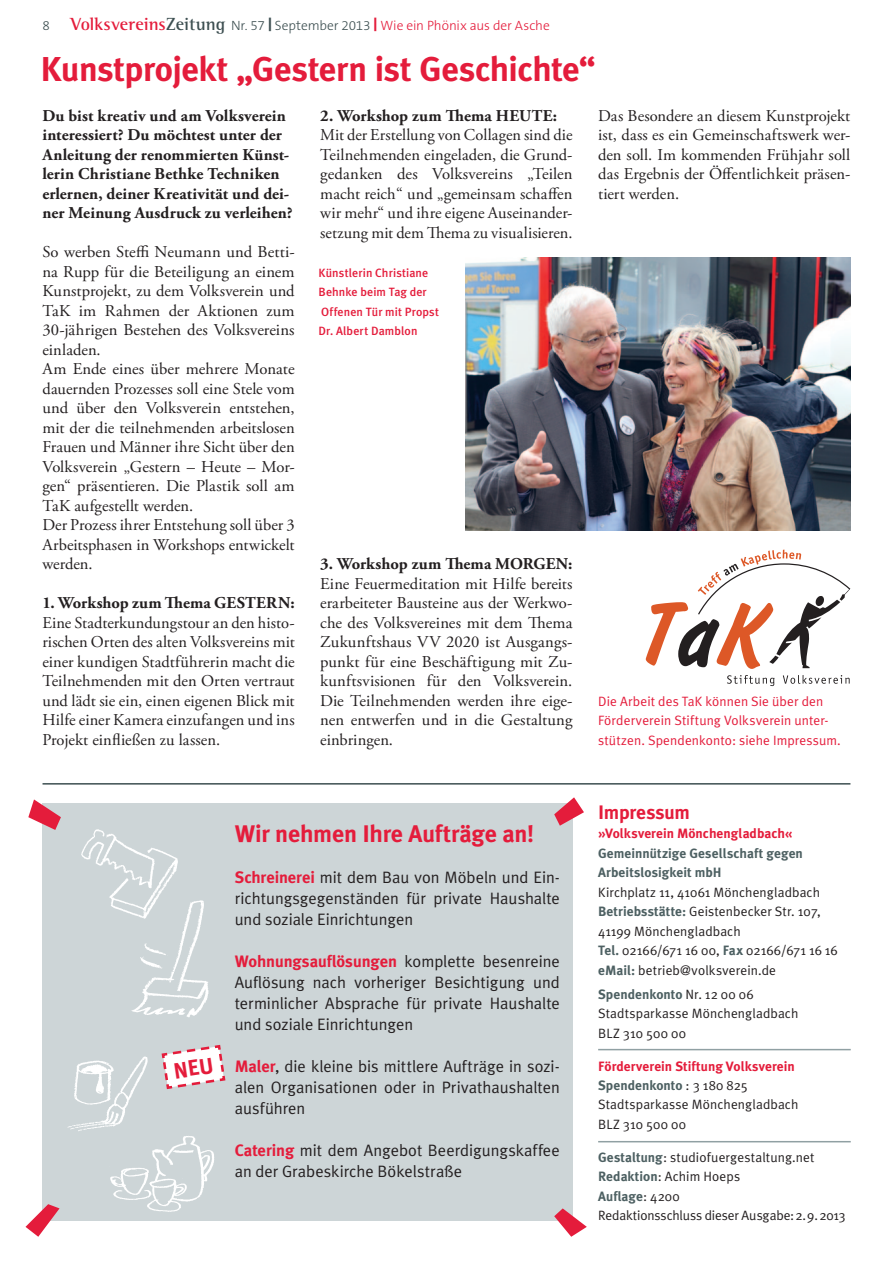
<style>
.page{position:relative;width:893px;height:1263px;background:#fff}
.page>*{position:absolute;margin:0;border:0;box-sizing:border-box;transform-origin:0 0}
.t1{font:700 34.5px "Meta Plus";letter-spacing:-.01em;color:#e41c3b}
.t2{font:700 24px "Meta Plus";letter-spacing:-.01em;color:#e41c3b}
.t3{font:700 19.5px "Meta Plus";letter-spacing:-.01em;color:#e41c3b}
.t4{font:16.5px/19.5px "Adobe Garamond Pro";color:#231f20;text-align:justify}
.t5{font:16.5px/21px "Meta Plus Normal";color:#231f20;text-align:justify}
.t6{font:700 16.5px/19.5px "Adobe Garamond Pro";letter-spacing:.005em;color:#231f20}
.t7{font:700 16.5px "Meta Plus";letter-spacing:-.005em;color:#e41c3b}
.t8{font:13.5px/19.5px "Meta Plus Normal";letter-spacing:.01em;color:#231f20}
.t9{font:13.5px/19.5px "Meta Plus Normal";letter-spacing:.005em;color:#e41c3b}
.t10{font:700 13.5px/19.5px "Meta Plus";letter-spacing:.005em;color:#4d6062}
.t11{font:700 13.5px/19.5px "Meta Plus";letter-spacing:.005em;color:#e41c3b}
.t12{font:300 13.5px "The Sans B3";letter-spacing:-.01em;color:#e41c3b}
.t13{font:13.5px "Meta Plus Normal";letter-spacing:-.01em;color:#231f20}
.t14{font:500 12px/19.5px "Meta Plus";letter-spacing:.01em;color:#e41c3b}
.s1{color:#3d4f51}
.s2{font-family:"Rotis Semi Serif";font-weight:700;font-size:18px}
.s3{font-family:"Rotis Semi Serif";font-weight:700;font-size:18px;color:#3d4f51}
.s4{font-family:"The Sans B9";font-weight:900;color:#3d4f51}
.s5{font-family:"The Sans B9";font-weight:900}
.s6{font-family:"Meta Plus";font-weight:700;color:#e41c3b}
.s7{font-family:"Meta Plus Normal";font-weight:400;color:#231f20}
.s8{font-family:"Meta Plus";font-weight:700;color:#4d6062}
.s9{color:#4d6062}
</style>
<div class="page">
<div style="left:43px;top:803px;width:530px;height:417px;background:#cdd5d7"></div>
<hr style="left:598px;top:1049px;width:253px;height:1px;background:#90a0a3">
<hr style="left:598px;top:1141px;width:253px;height:1px;background:#90a0a3">
<hr style="left:43px;top:783px;width:807px;height:1px;background:#3d4f51">
<img style="left:81px;top:829px;width:35px;height:37px">
<img style="left:110px;top:1136px;width:104px;height:76px">
<img style="left:67px;top:1056px;width:82px;height:88px">
<img style="left:100px;top:837px;width:109px;height:181px">
<img style="left:466px;top:257px;width:384px;height:273px">
<svg style="left:727px;top:675px;width:48px;height:11px"></svg>
<svg style="left:783px;top:675px;width:67px;height:9px"></svg>
<svg style="left:646px;top:550px;width:204px;height:119px"></svg>
<svg style="left:28px;top:799px;width:33px;height:31px"></svg>
<svg style="left:554px;top:797px;width:30px;height:29px"></svg>
<svg style="left:26px;top:1204px;width:34px;height:33px"></svg>
<svg style="left:554px;top:1208px;width:33px;height:29px"></svg>
<svg style="left:161px;top:1044px;width:65px;height:46px"></svg>
<p class="t12" style="left:43px;top:18px;width:509px"><span class="s1">8</span> <span class="s2">Volksvereins</span><span class="s3">Zeitung</span> <span class="s1">Nr. 57</span> <span class="s4">|</span> <span class="s1">September 2013</span> <span class="s5">|</span> Wie ein Phönix aus der Asche</p>
<h1 class="t1" style="left:40px;top:49px;width:557px">Kunstprojekt „Gestern ist Geschichte“</h1>
<p class="t6" style="left:42px;top:106px;width:252px">Du bist kreativ und am Volksverein interessiert? Du möchtest unter der Anleitung der renommierten Künst&shy;lerin Christiane Bethke Techniken erlernen, deiner Kreativität und dei&shy;ner Meinung Ausdruck zu verleihen?</p>
<p class="t4" style="left:42px;top:243px;width:254px;text-align:left">So werben Steffi Neumann und Betti&shy;na Rupp für die Beteiligung an einem Kunstprojekt, zu dem Volksverein und TaK im Rahmen der Aktionen zum 30-jährigen Bestehen des Volksvereins einladen.<br>Am Ende eines über mehrere Monate dauernden Prozesses soll eine Stele vom und über den Volksverein entstehen, mit der die teilnehmenden arbeitslosen Frauen und Männer ihre Sicht über den Volksverein „Gestern – Heute – Mor&shy;gen“ präsentieren. Die Plastik soll am TaK aufgestellt werden.<br>Der Prozess ihrer Entstehung soll über 3<br>Arbeitsphasen in Workshops entwickelt werden.</p>
<p class="t6" style="left:42px;top:594px;width:254px">1. Workshop zum Thema GESTERN:</p>
<p class="t4" style="left:42px;top:613px;width:254px">Eine Stadterkundungstour an den histo&shy;rischen Orten des alten Volksvereins mit einer kundigen Stadtführerin macht die Teilnehmenden mit den Orten vertraut und lädt sie ein, einen eigenen Blick mit Hilfe einer Kamera einzufangen und ins Projekt einfließen zu lassen.</p>
<p class="t6" style="left:320px;top:106px;width:238px">2. Workshop zum Thema HEUTE:</p>
<p class="t4" style="left:320px;top:126px;width:254px">Mit der Erstellung von Collagen sind die Teilnehmenden eingeladen, die Grund&shy;gedanken des Volksvereins „Teilen macht reich“ und „gemeinsam schaffen wir mehr“ und ihre eigene Auseinander&shy;setzung mit dem Thema zu visualisieren.</p>
<p class="t14" style="left:319px;top:263px;width:122px">Künstlerin Christiane<br>Behnke beim Tag der<br>Offenen Tür mit Propst<br>Dr. Albert Damblon</p>
<p class="t6" style="left:320px;top:555px;width:254px">3. Workshop zum Thema MORGEN:</p>
<p class="t4" style="left:320px;top:574px;width:254px">Eine Feuermeditation mit Hilfe bereits erarbeiteter Bausteine aus der Werkwo&shy;che des Volksvereines mit dem Thema Zukunftshaus VV 2020 ist Ausgangs&shy;punkt für eine Beschäftigung mit Zu&shy;kunftsvisionen für den Volksverein.<br>Die Teilnehmenden werden ihre eige&shy;nen entwerfen und in die Gestaltung einbringen.</p>
<h2 class="t2" style="left:235px;top:820px;width:301px">Wir nehmen Ihre Aufträge an!</h2>
<p class="t5" style="left:235px;top:866px;width:327px"><span class="s6">Schreinerei</span> mit dem Bau von Möbeln und Ein&shy;richtungsgegenständen für private Haushalte und soziale Einrichtungen</p>
<p class="t7" style="left:235px;top:952px;width:327px">Wohnungsauflösungen <span class="s7">komplette besenreine</span></p>
<p class="t5" style="left:235px;top:971px;width:327px">Auflösung nach vorheriger Besichtigung und terminlicher Absprache für private Haushalte und soziale Einrichtungen</p>
<p class="t5" style="left:235px;top:1055px;width:327px"><span class="s6">Maler</span>, die kleine bis mittlere Aufträge in sozi&shy;alen Organisationen oder in Privathaushalten ausführen</p>
<p class="t5" style="left:235px;top:1139px;width:327px"><span class="s6">Catering</span> mit dem Angebot Beerdigungskaffee an der Grabeskirche Bökelstraße</p>
<p class="t4" style="left:598px;top:106px;width:254px">Das Besondere an diesem Kunstprojekt ist, dass es ein Gemeinschaftswerk wer&shy;den soll. Im kommenden Frühjahr soll das Ergebnis der Öffentlichkeit präsen&shy;tiert werden.</p>
<p class="t9" style="left:598px;top:691px;width:244px">Die Arbeit des TaK können Sie über den<br>Förderverein Stiftung Volksverein unter&shy;stützen. Spendenkonto: siehe Impressum.</p>
<p class="t3" style="left:598px;top:800px;width:93px">Impressum</p>
<p class="t11" style="left:598px;top:823px;width:196px">»Volksverein Mönchengladbach«</p>
<p class="t10" style="left:598px;top:843px;width:206px">Gemeinnützige Gesellschaft gegen<br>Arbeitslosigkeit mbH</p>
<p class="t8" style="left:598px;top:882px;width:241px">Kirchplatz 11, 41061 Mönchengladbach <span class="s8">Betriebsstätte:</span> Geistenbecker Str. 107, 41199 Mönchengladbach<br><span class="s8">Tel.</span> 02166/671 16 00, <span class="s8">Fax</span> 02166/671 16 16 <span class="s8">eMail:</span> betrieb@volksverein.de</p>
<p class="t10" style="left:598px;top:984px;width:157px">Spendenkonto <span class="s7">Nr. 12 00 06</span></p>
<p class="t8" style="left:598px;top:1003px;width:202px">Stadtsparkasse Mönchengladbach<br>BLZ 310 500 00</p>
<p class="t11" style="left:598px;top:1056px;width:198px">Förderverein Stiftung Volksverein<br><span class="s9">Spendenkonto</span> <span class="s7">: 3 180 825</span></p>
<p class="t8" style="left:598px;top:1095px;width:202px">Stadtsparkasse Mönchengladbach<br>BLZ 310 500 00</p>
<p class="t8" style="left:598px;top:1147px;width:218px"><span class="s8">Gestaltung</span>: studiofuergestaltung.net<br><span class="s8">Redaktion</span>: Achim Hoeps</p>
<p class="t10" style="left:598px;top:1186px;width:83px">Auflage<span class="s7">: 4200</span></p>
<p class="t13" style="left:598px;top:1208px;width:249px">Redaktionsschluss dieser Ausgabe: 2. 9. 2013</p>
</div>
